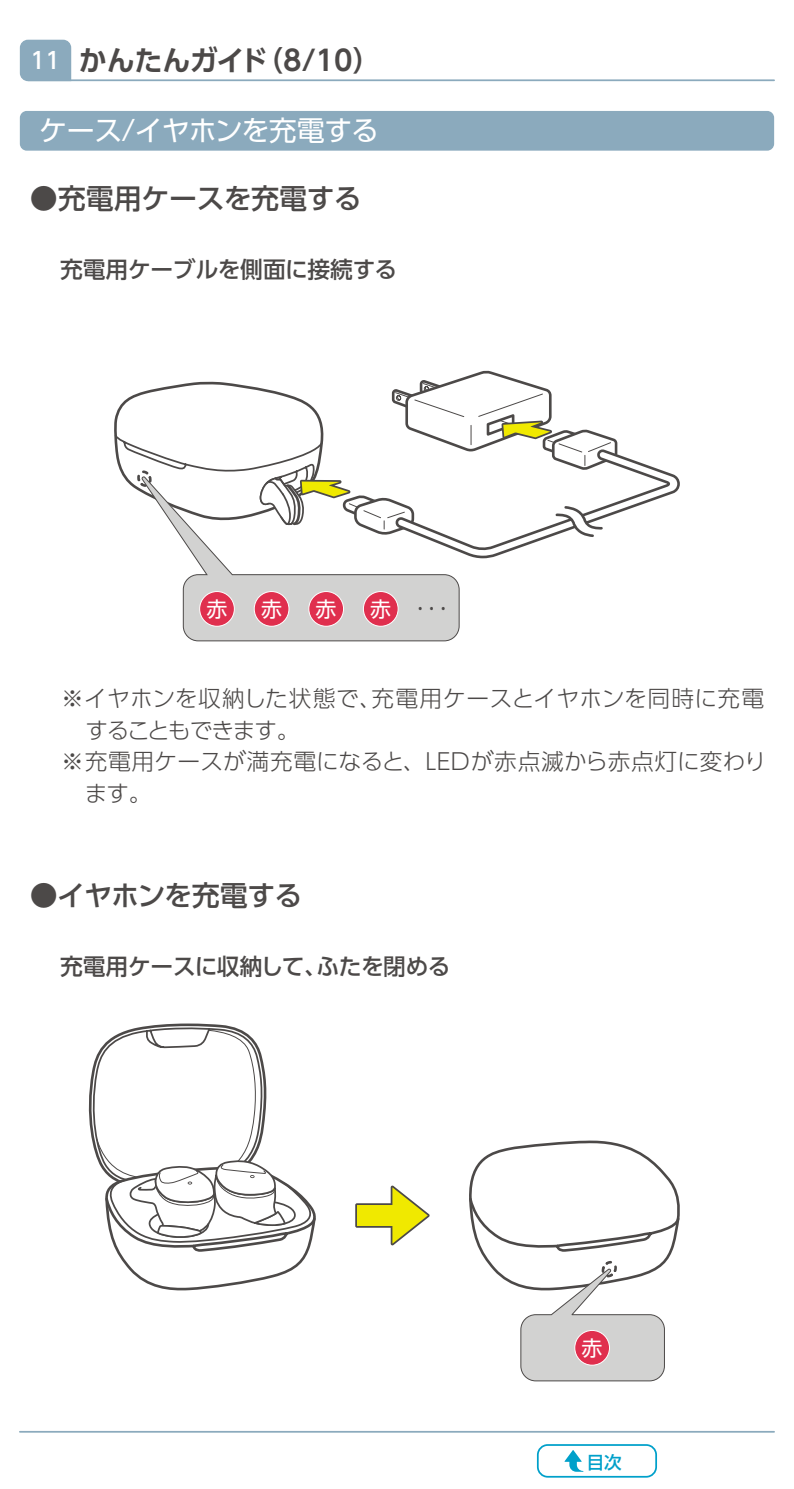
<style>
.page{position:relative;width:794px;height:1489px;background:#fff}
.page>*{position:absolute;margin:0;border:0;box-sizing:border-box;transform-origin:0 0}
.t1{font:28px "UD Shin Go Pr 6 N";letter-spacing:-.03em;color:#fff}
.t2{font:700 28px "UD Shin Go Pr 6 N De";letter-spacing:-.01em;color:#4c4948}
.t3{font:500 28px "UD Shin Go Pr 6 N";letter-spacing:-.015em;color:#4c4948}
.t4{font:500 28px "UD Shin Go Pr 6 N";letter-spacing:-.035em;color:#4c4948}
.t5{font:300 22.75px "UD Shin Go Pr 6 N";letter-spacing:.01em;color:#4c4948}
.t6{font:500 22.75px "UD Shin Go Pr 6 N";letter-spacing:-.01em;color:#4c4948}
.t7{font:300 22.75px "UD Shin Go Pr 6 N";letter-spacing:-.065em;color:#4c4948}
.t8{font:500 22.75px "UD Shin Go Pr 6 N";color:#fff}
.t9{font:21px "UD Shin Go Pro";color:#fff}
.t10{font:300 19.6px "UD Shin Go Pro";color:#4c4948;scale:.9 1}
.t11{font:500 17.5px "P Shin Go Pr 6 N";color:#00a0ca}
</style>
<div class="page">
<svg style="left:19px;top:39px;width:53px;height:43px;background:#94b1c2"></svg>
<hr style="left:28px;top:79px;width:746px;height:2px;background:#8baabd">
<hr style="left:20px;top:1430px;width:754px;height:2px;background:#8baabd">
<div style="left:537px;top:1443px;width:120px;height:34px;border:2px solid #00a0ca;border-radius:10px"></div>
<svg style="left:564px;top:1450px;width:19px;height:21px"></svg>
<div style="left:20px;top:111px;width:754px;height:40px;background:#8baabd;border-radius:7px"></div>
<svg style="left:114px;top:370px;width:566px;height:189px"></svg>
<svg style="left:141px;top:474px;width:319px;height:167px"></svg>
<div style="left:200px;top:591px;width:34px;height:35px;background:#e02f4e;border-radius:50%"></div>
<div style="left:199px;top:591px;width:36px;height:35px;border:1px solid #fff;border-radius:50%"></div>
<div style="left:254px;top:591px;width:35px;height:35px;background:#e02f4e;border-radius:50%"></div>
<div style="left:254px;top:591px;width:35px;height:35px;border:1px solid #fff;border-radius:50%"></div>
<div style="left:309px;top:591px;width:34px;height:35px;background:#e02f4e;border-radius:50%"></div>
<div style="left:308px;top:591px;width:36px;height:35px;border:1px solid #fff;border-radius:50%"></div>
<div style="left:363px;top:591px;width:35px;height:35px;background:#e02f4e;border-radius:50%"></div>
<div style="left:363px;top:591px;width:35px;height:35px;border:1px solid #fff;border-radius:50%"></div>
<svg style="left:88px;top:1023px;width:228px;height:268px"></svg>
<svg style="left:355px;top:1185px;width:74px;height:60px"></svg>
<svg style="left:469px;top:1140px;width:211px;height:241px"></svg>
<div style="left:575px;top:1330px;width:34px;height:34px;background:#e02f4e;border-radius:50%"></div>
<div style="left:574px;top:1329px;width:36px;height:36px;border:1px solid #fff;border-radius:50%"></div>
<p class="t8" style="left:31px;top:42px;width:32px">11</p>
<p class="t2" style="left:79px;top:37px;width:190px">かんたんガイド</p>
<p class="t2" style="left:255px;top:37px;width:127px">)8/10(</p>
<p class="t1" style="left:39px;top:108px;width:341px">ケース/イヤホンを充電する</p>
<p class="t3" style="left:30px;top:175px;width:334px">●充電用ケースを充電する</p>
<p class="t6" style="left:30px;top:251px;width:369px">　充電用ケーブルを側面に接続する</p>
<p class="t9" style="left:206px;top:592px;width:22px">赤</p>
<p class="t9" style="left:261px;top:592px;width:22px">赤</p>
<p class="t9" style="left:316px;top:592px;width:22px">赤</p>
<p class="t9" style="left:370px;top:592px;width:22px">赤</p>
<p class="t10" style="left:411px;top:592px;width:47px">・・・</p>
<p class="t5" style="left:61px;top:680px;width:322px">※イヤホンを収納した状態で、</p>
<p class="t7" style="left:85px;top:711px;width:215px">することもできます。</p>
<p class="t5" style="left:61px;top:743px;width:706px">※充電用ケースが満充電になると、LEDが赤点滅から赤点灯に変わり</p>
<p class="t5" style="left:85px;top:774px;width:68px">ます。</p>
<p class="t5" style="left:371px;top:680px;width:394px">充電用ケースとイヤホンを同時に充電</p>
<p class="t4" style="left:30px;top:872px;width:274px">●イヤホンを充電する</p>
<p class="t6" style="left:30px;top:948px;width:299px">　充電用ケースに収納して、</p>
<p class="t6" style="left:316px;top:948px;width:135px">ふたを閉める</p>
<p class="t9" style="left:581px;top:1330px;width:22px">赤</p>
<p class="t11" style="left:587px;top:1447px;width:36px">目次</p>
</div>
